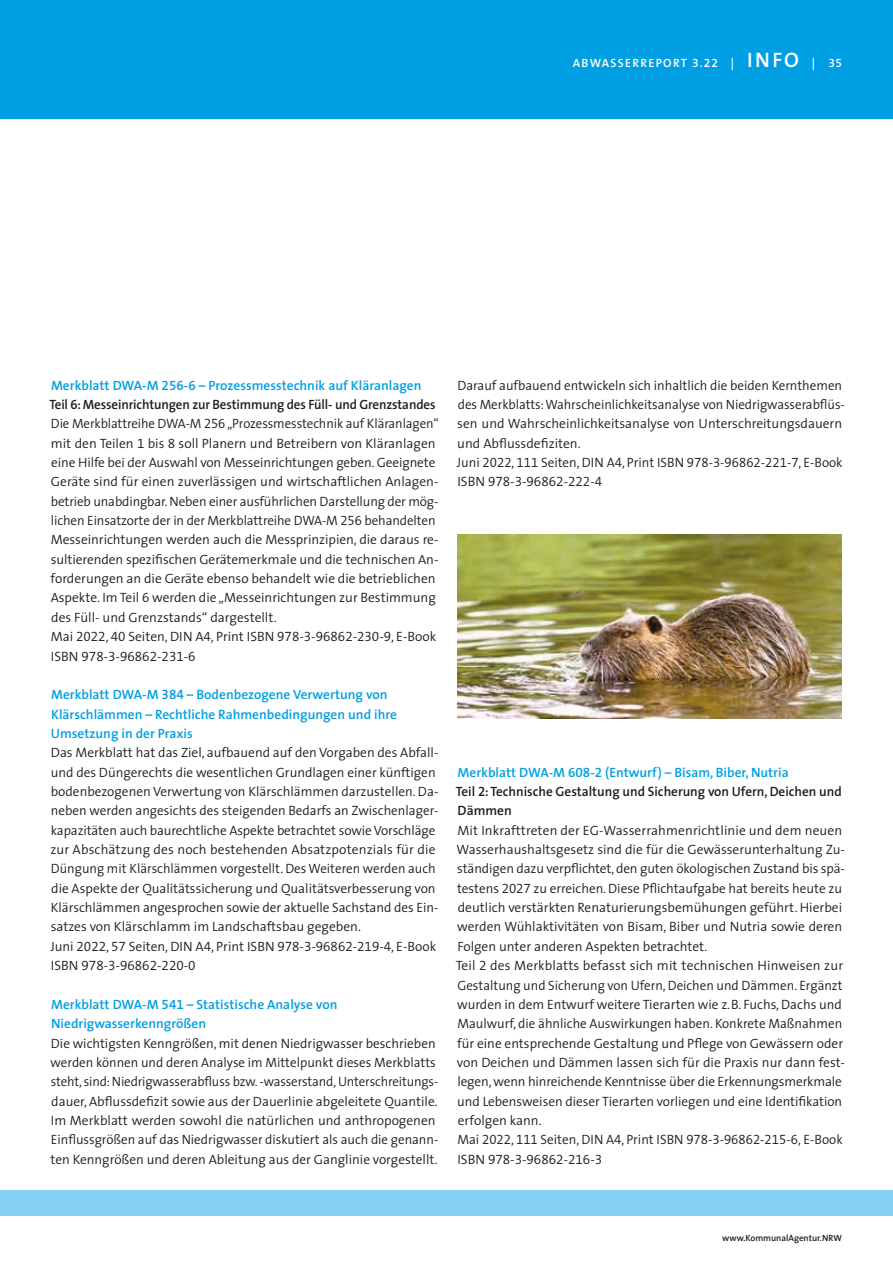
<style>
.page{position:relative;width:893px;height:1263px;background:#fff}
.page>*{position:absolute;margin:0;border:0;box-sizing:border-box;transform-origin:0 0}
.t1{font:300 13.5px/19.4px "The Sans";color:#1d1d1b}
.t2{font:300 13.5px/19.4px "The Sans";color:#1d1d1b;scale:.96 1}
.t3{font:600 13.5px/19.4px "The Sans";color:#009fe3}
.t4{font:600 13.5px/19.4px "The Sans";color:#1d1d1b}
.t5{font:13.5px "The Sans Semi Light Expert";color:#1d1d1b}
.t6{font:600 12px "The Sans";letter-spacing:.105em;color:#fff}
.t7{font:600 9px "The Sans";color:#1d1d1b}
.s1{font-family:"The Sans Semi Bold Expert";font-weight:400}
.s2{font-size:21px}
.s3{font-weight:600;color:#009fe3}
.s4{font-family:"The Sans Semi Bold Expert";font-weight:400;color:#009fe3}
.s5{font-weight:600}
.s6{font-family:"The Sans Semi Light Expert";font-weight:400}
.s7{font-family:"The Sans";font-weight:300}
.s8{color:#009fe3}
</style>
<div class="page">
<div style="left:0;top:0;width:893px;height:119px;background:#009fe3"></div>
<div style="left:0;top:1191px;width:893px;height:25px;background:#84d0f5"></div>
<img style="left:458px;top:535px;width:384px;height:183px">
<p class="t6" style="left:573px;top:53px;width:271px">ABWASSERREPORT <span class="s1">3.22</span> | <span class="s2">INFO</span> | <span class="s1">35</span></p>
<p class="t2" style="left:49px;top:375px;width:407px"><span class="s3">Merkblatt DWA-M</span> <span class="s4">256</span><span class="s3">-</span><span class="s4">6</span> <span class="s3">– Prozessmesstechnik auf Kläranlagen </span><span class="s5">Teil</span> <span class="s1">6</span><span class="s5">: Messeinrichtungen zur Bestimmung des Füll- und Grenzstandes </span>Die Merkblattreihe DWA-M <span class="s6">256</span> „Prozessmesstechnik auf Kläranlagen“ mit den Teilen <span class="s6">1</span> bis <span class="s6">8</span> soll Planern und Betreibern von Kläranlagen eine Hilfe bei der Auswahl von Messeinrichtungen geben. Geeignete Geräte sind für einen zuverlässigen und wirtschaftlichen Anlagen&shy;betrieb unabdingbar. Neben einer ausführlichen Darstellung der mög&shy;lichen Einsatzorte der in der Merkblattreihe DWA-M <span class="s6">256</span> behandelten Messeinrichtungen werden auch die Messprinzipien, die daraus re&shy;sultierenden spezifischen Gerätemerkmale und die technischen An&shy;forderungen an die Geräte ebenso behandelt wie die betrieblichen Aspekte. Im Teil <span class="s6">6</span> werden die „Messeinrichtungen zur Bestimmung des Füll- und Grenzstands“ dargestellt.<br>Mai <span class="s6">2022</span>, <span class="s6">40</span> Seiten, DIN A<span class="s6">4</span>, Print ISBN <span class="s6">978</span>-<span class="s6">3</span>-<span class="s6">96862</span>-<span class="s6">230</span>-<span class="s6">9</span>, E-Book</p>
<p class="t5" style="left:51px;top:645px;width:146px"><span class="s7">ISBN</span> 978<span class="s7">-</span>3<span class="s7">-</span>96862<span class="s7">-</span>231<span class="s7">-</span>6</p>
<p class="t3" style="left:51px;top:685px;width:348px">Merkblatt DWA-M <span class="s1">384</span> – Bodenbezogene Verwertung von<br>Klärschlämmen – Rechtliche Rahmenbedingungen und ihre<br>Umsetzung in der Praxis</p>
<p class="t1" style="left:50px;top:743px;width:390px">Das Merkblatt hat das Ziel, aufbauend auf den Vorgaben des Abfall&shy;und des Düngerechts die wesentlichen Grundlagen einer künftigen bodenbezogenen Verwertung von Klärschlämmen darzustellen. Da&shy;neben werden angesichts des steigenden Bedarfs an Zwischenlager&shy;kapazitäten auch baurechtliche Aspekte betrachtet sowie Vorschläge zur Abschätzung des noch bestehenden Absatzpotenzials für die Düngung mit Klärschlämmen vorgestellt. Des Weiteren werden auch die Aspekte der Qualitätssicherung und Qualitätsverbesserung von Klärschlämmen angesprochen sowie der aktuelle Sachstand des Ein&shy;satzes von Klärschlamm im Landschaftsbau gegeben.<br>Juni <span class="s6">2022</span>, <span class="s6">57</span> Seiten, DIN A<span class="s6">4</span>, Print ISBN <span class="s6">978</span>-<span class="s6">3</span>-<span class="s6">96862</span>-<span class="s6">219</span>-<span class="s6">4</span>, E-Book</p>
<p class="t5" style="left:51px;top:954px;width:146px"><span class="s7">ISBN</span> 978<span class="s7">-</span>3<span class="s7">-</span>96862<span class="s7">-</span>220<span class="s7">-</span>0</p>
<p class="t3" style="left:51px;top:994px;width:288px">Merkblatt DWA-M <span class="s1">541</span> – Statistische Analyse von<br>Niedrigwasserkenngrößen</p>
<p class="t1" style="left:51px;top:1033px;width:389px">Die wichtigsten Kenngrößen, mit denen Niedrigwasser beschrieben werden können und deren Analyse im Mittelpunkt dieses Merkblatts steht, sind: Niedrigwasserabfluss bzw. -wasserstand, Unterschreitungs&shy;dauer, Abflussdefizit sowie aus der Dauerlinie abgeleitete Quantile.<br>Im Merkblatt werden sowohl die natürlichen und anthropogenen Einflussgrößen auf das Niedrigwasser diskutiert als auch die genann&shy;ten Kenngrößen und deren Ableitung aus der Ganglinie vorgestellt.</p>
<p class="t1" style="left:457px;top:375px;width:389px">Darauf aufbauend entwickeln sich inhaltlich die beiden Kernthemen des Merkblatts: Wahrscheinlichkeitsanalyse von Niedrigwasserabflüs&shy;sen und Wahrscheinlichkeitsanalyse von Unterschreitungsdauern und Abflussdefiziten.<br>Juni <span class="s6">2022</span>, <span class="s6">111</span> Seiten, DIN A<span class="s6">4</span>, Print ISBN <span class="s6">978</span>-<span class="s6">3</span>-<span class="s6">96862</span>-<span class="s6">221</span>-<span class="s6">7</span>, E-Book</p>
<p class="t5" style="left:457px;top:471px;width:146px"><span class="s7">ISBN</span> 978<span class="s7">-</span>3<span class="s7">-</span>96862<span class="s7">-</span>222<span class="s7">-</span>4</p>
<p class="t4" style="left:456px;top:762px;width:387px"><span class="s8">Merkblatt DWA-M</span> <span class="s4">608</span><span class="s8">-</span><span class="s4">2</span> <span class="s8">(Entwurf) – Bisam, Biber, Nutria<br></span>Teil <span class="s1">2</span>: Technische Gestaltung und Sicherung von Ufern, Deichen und<br>Dämmen</p>
<p class="t1" style="left:456px;top:820px;width:391px">Mit Inkrafttreten der EG-Wasserrahmenrichtlinie und dem neuen Wasserhaushaltsgesetz sind die für die Gewässerunterhaltung Zu&shy;ständigen dazu verpflichtet, den guten ökologischen Zustand bis spä&shy;testens <span class="s6">2027</span> zu erreichen. Diese Pflichtaufgabe hat bereits heute zu deutlich verstärkten Renaturierungsbemühungen geführt. Hierbei werden Wühlaktivitäten von Bisam, Biber und Nutria sowie deren Folgen unter anderen Aspekten betrachtet.<br>Teil <span class="s6">2</span> des Merkblatts befasst sich mit technischen Hinweisen zur Gestaltung und Sicherung von Ufern, Deichen und Dämmen. Ergänzt wurden in dem Entwurf weitere Tierarten wie z.B. Fuchs, Dachs und Maulwurf, die ähnliche Auswirkungen haben. Konkrete Maßnahmen für eine entsprechende Gestaltung und Pflege von Gewässern oder von Deichen und Dämmen lassen sich für die Praxis nur dann fest&shy;legen, wenn hinreichende Kenntnisse über die Erkennungsmerkmale und Lebensweisen dieser Tierarten vorliegen und eine Identifikation erfolgen kann.<br>Mai <span class="s6">2022</span>, <span class="s6">111</span> Seiten, DIN A<span class="s6">4</span>, Print ISBN <span class="s6">978</span>-<span class="s6">3</span>-<span class="s6">96862</span>-<span class="s6">215</span>-<span class="s6">6,</span> E-Book</p>
<p class="t5" style="left:457px;top:1148px;width:146px"><span class="s7">ISBN</span> 978<span class="s7">-</span>3<span class="s7">-</span>96862<span class="s7">-</span>216<span class="s7">-</span>3</p>
<p class="t7" style="left:722px;top:1230px;width:121px">www.KommunalAgentur.NRW</p>
</div>
